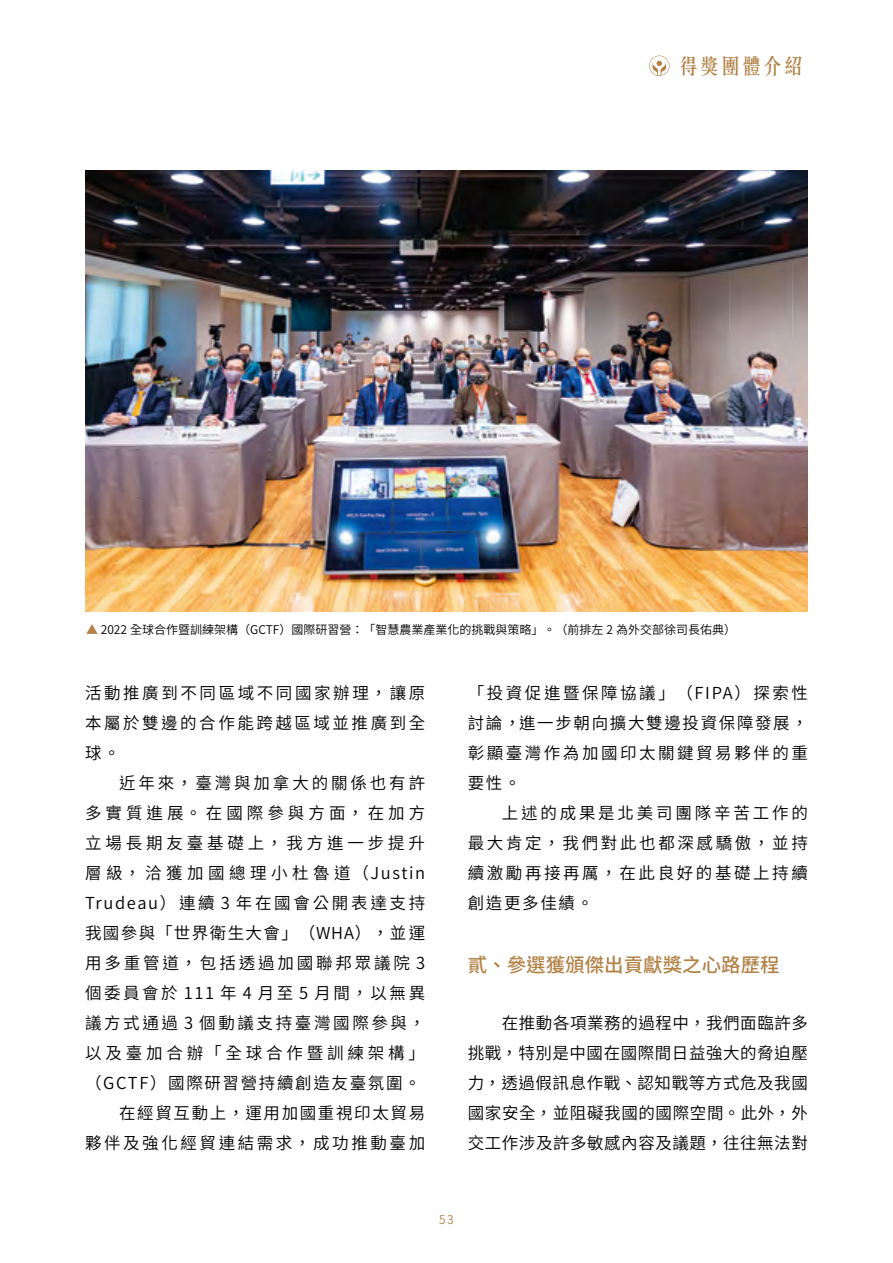
<style>
.page{position:relative;width:893px;height:1263px;background:#fff}
.page>*{position:absolute;margin:0;border:0;box-sizing:border-box;transform-origin:0 0}
.t1{font:500 21px "C Song 3 HK";color:#b28247}
.t2{font:500 19.5px "Source Han Sans TW";color:#b28247}
.t3{font:16.5px/30px "Source Han Sans TW";letter-spacing:.155em;color:#000;text-align:justify}
.t4{font:12px "Source Han Sans TW";color:#000}
.t5{font:12px "Source Han Sans TW";color:#b28247}
.s1{color:#b28247}
</style>
<div class="page">
<img style="left:85px;top:170px;width:723px;height:441px">
<svg style="left:649px;top:56px;width:20px;height:20px"></svg>
<p class="t1" style="left:678px;top:50px;width:128px">得獎團體介紹</p>
<p class="t4" style="left:86px;top:622px;width:651px"><span class="s1">▲</span> 2022 全球合作暨訓練架構（GCTF）國際研習營：「智慧農業產業化的挑戰與策略」。（前排左 2 為外交部徐司長佑典）</p>
<p class="t3" style="left:85px;top:678px;width:342px">活動推廣到不同區域不同國家辦理，讓原本屬於雙邊的合作能跨越區域並推廣到全球。</p>
<p class="t3" style="left:85px;top:768px;width:342px;text-align:right">近年來，臺灣與加拿大的關係也有許<br>多實質進展。在國際參與方面，在加方立場長期友臺基礎上，我方進一步提升層級，洽獲加國總理小杜魯道（Justin<br>Trudeau）連續 3 年在國會公開表達支持我國參與「世界衛生大會」（WHA），並運用多重管道，包括透過加國聯邦眾議院 3個委員會於 111 年 4 月至 5 月間，以無異議方式通過 3 個動議支持臺灣國際參與，以及臺加合辦「全球合作暨訓練架構」（GCTF）國際研習營持續創造友臺氛圍。在經貿互動上，運用加國重視印太貿易<br>夥伴及強化經貿連結需求，成功推動臺加</p>
<p class="t3" style="left:468px;top:678px;width:342px">「投資促進暨保障協議」（FIPA）探索性討論，進一步朝向擴大雙邊投資保障發展，彰顯臺灣作為加國印太關鍵貿易夥伴的重要性。</p>
<p class="t3" style="left:468px;top:798px;width:342px;text-indent:34px">上述的成果是北美司團隊辛苦工作的最大肯定，我們對此也都深感驕傲，並持續激勵再接再厲，在此良好的基礎上持續創造更多佳績。</p>
<p class="t2" style="left:468px;top:954px;width:314px">貳、參選獲頒傑出貢獻獎之心路歷程</p>
<p class="t3" style="left:468px;top:1008px;width:342px;text-indent:34px">在推動各項業務的過程中，我們面臨許多挑戰，特別是中國在國際間日益強大的脅迫壓力，透過假訊息作戰、認知戰等方式危及我國國家安全，並阻礙我國的國際空間。此外，外交工作涉及許多敏感內容及議題，往往無法對</p>
<p class="t5" style="left:439px;top:1212px;width:16px">53</p>
</div>
